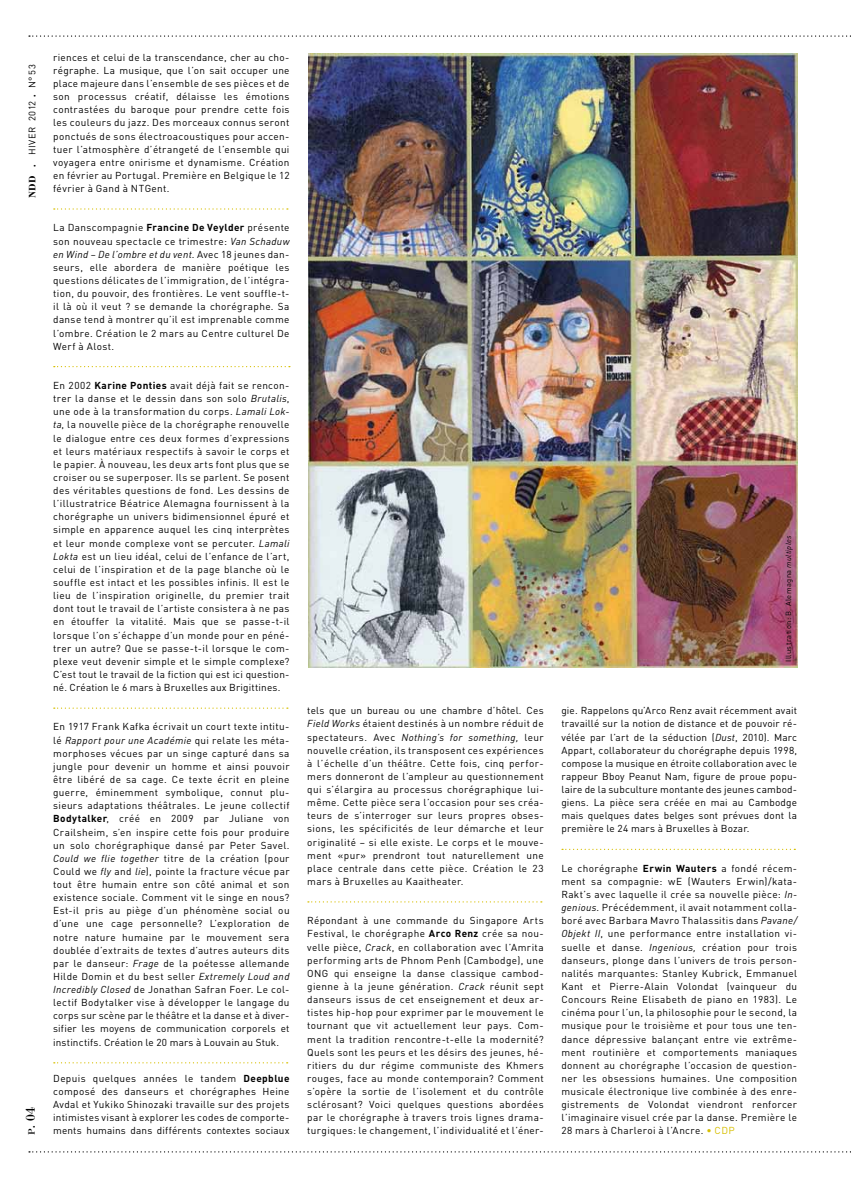
<style>
.page{position:relative;width:851px;height:1188px;background:#fff}
.page>*{position:absolute;margin:0;border:0;box-sizing:border-box;transform-origin:0 0}
.t1{font:13.75px "Bodoni Std";color:#000}
.t2{font:10px/13.1px "DINOT";letter-spacing:.03em;color:#000;text-align:justify}
.t3{font:9.38px "DINOT";letter-spacing:.06em;color:#000}
.t4{font:7.5px "DINOT";letter-spacing:.055em;color:#000}
.s1{font-family:"Bodoni Std";font-weight:700;font-size:9.62px}
.s2{font-family:"Bodoni Std";font-size:13.75px}
.s3{font-size:9.62px}
.s4{font-style:inherit}
.s5{font-weight:700}
.s6{font-style:italic}
.s7{color:#d7bf00}
</style>
<div class="page">
<svg style="left:29px;top:35px;width:822px;height:2px"></svg>
<svg style="left:29px;top:1151px;width:822px;height:1px"></svg>
<svg style="left:54px;top:208px;width:234px;height:1px"></svg>
<svg style="left:54px;top:366px;width:236px;height:1px"></svg>
<svg style="left:54px;top:707px;width:234px;height:1px"></svg>
<svg style="left:54px;top:1062px;width:234px;height:1px"></svg>
<svg style="left:308px;top:901px;width:233px;height:1px"></svg>
<svg style="left:562px;top:848px;width:233px;height:1px"></svg>
<img style="left:308px;top:54px;width:489px;height:613px">
<p class="t3" style="left:26px;top:198px;width:136px;rotate:-90deg"><span class="s1">ndd</span> <span class="s2">.</span> hiver 2012 <span class="s2">.</span> N° 53</p>
<h1 class="t1" style="left:22px;top:1134px;width:29px;rotate:-90deg"><span class="s3">p</span><span class="s4">.</span> 04</h1>
<p class="t2" style="left:53px;top:50px;width:238px">riences et celui de la transcendance, cher au cho&shy;régraphe. La musique, que l’on sait occuper une place majeure dans l’ensemble de ses pièces et de son processus créatif, délaisse les émotions contrastées du baroque pour prendre cette fois les couleurs du jazz. Des morceaux connus seront ponctués de sons électroacoustiques pour accen&shy;tuer l’atmosphère d’étrangeté de l’ensemble qui voyagera entre onirisme et dynamisme. Création en février au Portugal. Première en Belgique le 12 février à Gand à NTGent.</p>
<p class="t2" style="left:53px;top:221px;width:238px">La Danscompagnie <span class="s5">Francine De Veylder</span> présente son nouveau spectacle ce trimestre: <span class="s6">Van Schaduw en Wind – De l’ombre et du vent</span>. Avec 18 jeunes dan&shy;seurs, elle abordera de manière poétique les questions délicates de l’immigration, de l’intégra&shy;tion, du pouvoir, des frontières. Le vent souffle-t&shy;il là où il veut ? se demande la chorégraphe. Sa danse tend à montrer qu’il est imprenable comme l’ombre. Création le 2 mars au Centre culturel De Werf à Alost.</p>
<p class="t2" style="left:53px;top:378px;width:238px">En 2002 <span class="s5">Karine Ponties</span> avait déjà fait se rencon&shy;trer la danse et le dessin dans son solo <span class="s6">Brutalis</span>, une ode à la transformation du corps. <span class="s6">Lamali Lok&shy;ta</span>, la nouvelle pièce de la chorégraphe renouvelle le dialogue entre ces deux formes d’expressions et leurs matériaux respectifs à savoir le corps et le papier. à nouveau, les deux arts font plus que se croiser ou se superposer. I ls se parlent. Se posent des véritables questions de fond. Les dessins de l’illustratrice Béatrice Alemagna fournissent à la chorégraphe un univers bidimensionnel épuré et simple en apparence auquel les cinq interprètes et leur monde complexe vont se percuter<span class="s6">. Lamali Lokta</span> est un lieu idéal, celui de l’enfance de l’art, celui de l’inspiration et de la page blanche où le souffle est intact et les possibles infinis. I l est le lieu de l’inspiration originelle, du premier trait dont tout le travail de l’artiste consistera à ne pas en étouffer la vitalité. Mais que se passe-t-il lorsque l’on s’échappe d’un monde pour en péné&shy;trer un autre? Que se passe-t-il lorsque le com&shy;plexe veut devenir simple et le simple complexe?<br>C’est tout le travail de la fiction qui est ici question&shy;né. Création le 6 mars à Bruxelles aux Brigittines.</p>
<p class="t2" style="left:53px;top:720px;width:238px">En 1917 Frank Kafka écrivait un court texte intitu&shy;lé <span class="s6">Rapport pour une Académie</span> qui relate les méta&shy;morphoses vécues par un singe capturé dans sa jungle pour devenir un homme et ainsi pouvoir être libéré de sa cage. Ce texte écrit en pleine guerre, éminemment symbolique, connut plu&shy;sieurs adaptations théâtrales. Le jeune collectif <span class="s5">Bodytalker</span>, créé en 2009 par Juliane von Crailsheim, s’en inspire cette fois pour produire un solo chorégraphique dansé par Peter Savel.<br><span class="s6">Could we flie together</span> titre de la création (pour Could we <span class="s6">fly</span> and <span class="s6">lie</span>), pointe la fracture vécue par tout être humain entre son côté animal et son existence sociale. Comment vit le singe en nous?<br>Est-il pris au piège d’un phénomène social ou d’une une cage personnelle? L’exploration de notre nature humaine par le mouvement sera doublée d’extraits de textes d’autres auteurs dits par le danseur: <span class="s6">Frage</span> de la poétesse allemande H ilde Domin et du best seller <span class="s6">Extremely Loud and Incredibly Closed</span> de Jonathan Safran Foer. Le col&shy;lectif Bodytalker vise à développer le langage du corps sur scène par le théâtre et la danse et à diver&shy;sifier les moyens de communication corporels et instinctifs. Création le 20 mars à Louvain au Stuk.</p>
<p class="t2" style="left:53px;top:1070px;width:238px">Depuis quelques années le tandem <span class="s5">Deepblue </span>composé des danseurs et chorégraphes Heine Avdal et Yukiko Shinozaki travaille sur des projets intimistes visant à explorer les codes de comporte&shy;ments humains dans différents contextes sociaux</p>
<p class="t2" style="left:307px;top:703px;width:238px">tels que un bureau ou une chambre d’hôtel. Ces <span class="s6">Field Works</span> étaient destinés à un nombre réduit de spectateurs. Avec <span class="s6">Nothing’s for something,</span> leur nouvelle création, ils transposent ces expériences à l’échelle d’un théâtre. Cette fois, cinq perfor&shy;mers donneront de l’ampleur au questionnement qui s’élargira au processus chorégraphique lui&shy;même. Cette pièce sera l’occasion pour ses créa&shy;teurs de s’interroger sur leurs propres obses&shy;sions, les spécificités de leur démarche et leur originalité – si elle existe. Le corps et le mouve&shy;ment «pur» prendront tout naturellement une place centrale dans cette pièce. Création le 23 mars à Bruxelles au Kaaitheater.</p>
<p class="t2" style="left:307px;top:913px;width:238px">Répondant à une commande du Singapore Arts Festival, le chorégraphe <span class="s5">Arco Renz</span> crée sa nou&shy;velle pièce, <span class="s6">Crack</span>, en collaboration avec l’Amrita performing arts de Phnom Penh (Cambodge), une ONG qui enseigne la danse classique cambod&shy;gienne à la jeune génération. <span class="s6">Crack</span> réunit sept danseurs issus de cet enseignement et deux ar&shy;tistes hip-hop pour exprimer par le mouvement le tournant que vit actuellement leur pays. Com&shy;ment la tradition rencontre-t-elle la modernité?<br>Quels sont les peurs et les désirs des jeunes, hé&shy;ritiers du dur régime communiste des Khmers rouges, face au monde contemporain? Comment s’opère la sortie de l’isolement et du contrôle sclérosant? Voici quelques questions abordées par le chorégraphe à travers trois lignes drama&shy;turgiques: le changement, l’individualité et l’éner-</p>
<p class="t4" style="left:783px;top:661px;width:128px;rotate:-90deg">I llustration: B. Alemagna <span class="s6">multiples</span></p>
<p class="t2" style="left:561px;top:703px;width:237px">gie. Rappelons qu’Arco Renz avait récemment avait travaillé sur la notion de distance et de pouvoir ré&shy;vélée par l’art de la séduction (<span class="s6">Dust</span>, 2010). Marc Appart, collaborateur du chorégraphe depuis 1998, compose la musique en étroite collaboration avec le rappeur Bboy Peanut Nam, figure de proue popu&shy;laire de la subculture montante des jeunes cambod&shy;giens. La pièce sera créée en mai au Cambodge mais quelques dates belges sont prévues dont la première le 24 mars à Bruxelles à Bozar.</p>
<p class="t2" style="left:561px;top:861px;width:237px">Le chorégraphe <span class="s5">Erwin Wauters</span> a fondé récem&shy;ment sa compagnie: wE (Wauters Erwin)/kata-Rakt’s avec laquelle il crée sa nouvelle pièce: <span class="s6">In&shy;genious</span>. Précédemment, il avait notamment colla&shy;boré avec Barbara Mavro Thalassitis dans <span class="s6">Pavane/ Objekt II</span>, une performance entre installation vi&shy;suelle et danse. <span class="s6">Ingenious,</span> création pour trois danseurs, plonge dans l’univers de trois person&shy;nalités marquantes: Stanley Kubrick, Emmanuel Kant et Pierre-Alain Volondat (vainqueur du Concours Reine Elisabeth de piano en 1983). Le cinéma pour l’un, la philosophie pour le second, la musique pour le troisième et pour tous une ten&shy;dance dépressive balançant entre vie extrême&shy;ment routinière et comportements maniaques donnent au chorégraphe l’occasion de question&shy;ner les obsessions humaines. Une composition musicale électronique live combinée à des enre&shy;gistrements de Volondat viendront renforcer l’imaginaire visuel crée par la danse. Première le 28 mars à Charleroi à l’Ancre. <span class="s7">• CDP</span></p>
</div>
